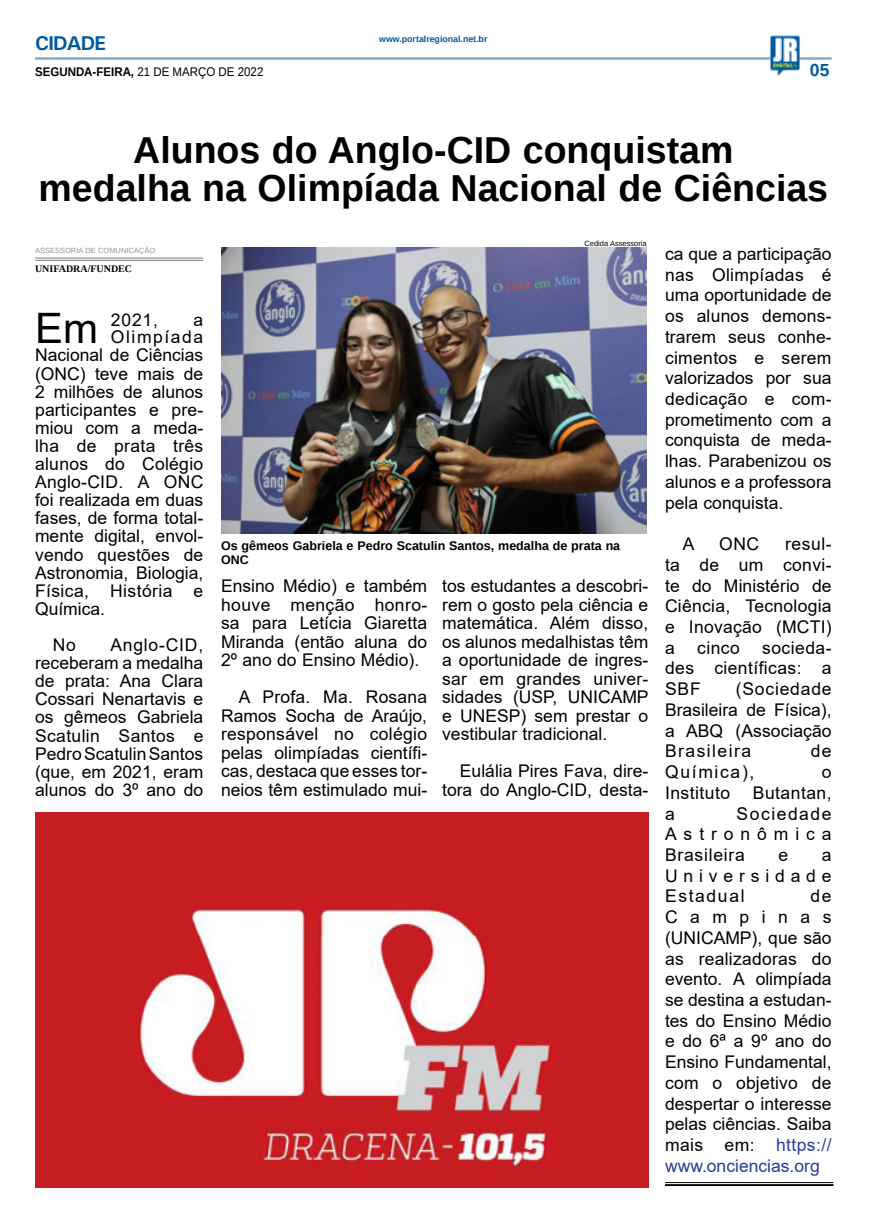
<style>
.page{position:relative;width:869px;height:1223px;background:#fff}
.page>*{position:absolute;margin:0;border:0;box-sizing:border-box;transform-origin:0 0}
.MATÉRIA{font:42px "Arial";color:#000}
.TÍTULO{font:700 37.5px "Liberation Sans";color:#000}
.TITULO_PG{font:700 20px "Univers";letter-spacing:-.04em;color:#005a9e}
.MATÉRIA-2{font:17.5px/20.8px "Arial";color:#000;text-align:justify}
.MATÉRIA-3{font:17.5px "Arial";letter-spacing:.025em;color:#000}
.MATÉRIA-4{font:17.5px "Arial";letter-spacing:.02em;color:#000}
.MATÉRIA-5{font:17.5px "Arial";letter-spacing:.09em;color:#000}
.MATÉRIA-6{font:17.5px "Arial";letter-spacing:.095em;color:#000}
.TÍTULO-2{font:700 17.5px "Liberation Sans";color:#005a9e}
.LEGENDA{font:700 12.5px/13.8px "Liberation Sans";color:#000}
.DATA_PG{font:12.5px "Liberation Sans";color:#000;scale:.92 1}
.CRÉDITO_NOME{font:700 10px "Liberation Serif";color:#000}
.DATA_PG-2{font:700 8.75px "Liberation Sans";color:#005a9e}
.CRÉDITO_MATÉRIA{font:7.5px "Liberation Sans";color:#939598}
.CRÉDITO_FOTO{font:7.5px "Liberation Sans";color:#000}
.s1{font-weight:700}
.s2{color:#283d98}
</style>
<div class="page">
<hr style="left:35px;top:57px;width:796px;height:3px;background:#005a9e">
<img style="left:769px;top:36px;width:30px;height:40px">
<img style="left:35px;top:812px;width:613px;height:375px">
<hr style="left:664px;top:1182px;width:169px;height:1px;background:#000101">
<hr style="left:664px;top:1184px;width:169px;height:1px;background:#000101">
<img style="left:221px;top:247px;width:425px;height:286px">
<hr style="left:35px;top:260px;width:168px;height:1px;background:#939598">
<hr style="left:35px;top:257px;width:168px;height:2px;background:#939598">
<p class="TITULO_PG" style="left:35px;top:31px;width:72px">CIDADE</p>
<p class="DATA_PG" style="left:35px;top:65px;width:249px"><span class="s1">SEGUNDA-FEIRA,</span> 21 DE MARÇO DE 2022</p>
<p class="DATA_PG-2" style="left:379px;top:33px;width:110px">www.portalregional.net.br</p>
<p class="TÍTULO-2" style="left:809px;top:58px;width:21px">05</p>
<p class="TÍTULO" style="left:133px;top:124px;width:601px">Alunos do Anglo-CID conquistam</p>
<p class="TÍTULO" style="left:39px;top:162px;width:790px">medalha na Olimpíada Nacional de Ciências</p>
<p class="CRÉDITO_MATÉRIA" style="left:35px;top:246px;width:122px">ASSESSORIA DE COMUNICAÇÃO</p>
<p class="CRÉDITO_NOME" style="left:35px;top:261px;width:99px">UNIFADRA/FUNDEC</p>
<p class="CRÉDITO_FOTO" style="left:584px;top:239px;width:64px">Cedida Assessoria</p>
<p class="MATÉRIA-2" style="left:664px;top:243px;width:168px">ca que a participação nas Olimpíadas é uma oportunidade de os alunos demons&shy;trarem seus conhe&shy;cimentos e serem valorizados por sua dedicação e com&shy;prometimento com a conquista de meda&shy;lhas. Parabenizou os alunos e a professora pela conquista.</p>
<p class="MATÉRIA-2" style="left:682px;top:533px;width:13px">A</p>
<p class="MATÉRIA-2" style="left:719px;top:533px;width:41px">ONC</p>
<p class="MATÉRIA" style="left:35px;top:300px;width:64px">Em</p>
<p class="MATÉRIA-2" style="left:111px;top:309px;width:49px">2021,</p>
<p class="MATÉRIA-2" style="left:193px;top:309px;width:11px">a</p>
<p class="MATÉRIA-5" style="left:111px;top:325px;width:94px">Olimpíada</p>
<p class="MATÉRIA-2" style="left:35px;top:345px;width:170px">Nacional de Ciências</p>
<p class="MATÉRIA-2" style="left:35px;top:363px;width:170px">(ONC) teve mais de</p>
<p class="MATÉRIA-2" style="left:35px;top:381px;width:170px">2 milhões de alunos</p>
<p class="MATÉRIA-2" style="left:35px;top:399px;width:170px">participantes e pre-</p>
<p class="MATÉRIA-2" style="left:35px;top:417px;width:170px">miou com a meda-</p>
<p class="MATÉRIA-4" style="left:35px;top:434px;width:170px">lha de prata três</p>
<p class="MATÉRIA-4" style="left:35px;top:452px;width:170px">alunos do Colégio</p>
<p class="MATÉRIA-2" style="left:35px;top:471px;width:170px">Anglo-CID. A ONC</p>
<p class="MATÉRIA-2" style="left:35px;top:489px;width:170px">foi realizada em duas</p>
<p class="MATÉRIA-2" style="left:35px;top:508px;width:170px">fases, de forma total-</p>
<p class="MATÉRIA-2" style="left:35px;top:526px;width:170px">mente digital, envol-</p>
<p class="MATÉRIA-2" style="left:35px;top:544px;width:170px">vendo questões de</p>
<p class="MATÉRIA-2" style="left:35px;top:562px;width:170px">Astronomia, Biologia,</p>
<p class="MATÉRIA-3" style="left:35px;top:578px;width:170px">Física, História e</p>
<p class="MATÉRIA-2" style="left:35px;top:598px;width:72px">Química.</p>
<p class="MATÉRIA-2" style="left:53px;top:634px;width:25px">No</p>
<p class="MATÉRIA-2" style="left:664px;top:533px;width:168px;text-indent:120px">resul&shy;ta de um convi&shy;te do Ministério de Ciência, Tecnologia e Inovação (MCTI) a</p>
<p class="LEGENDA" style="left:221px;top:538px;width:400px">Os gêmeos Gabriela e Pedro Scatulin Santos, medalha de prata na<br>ONC</p>
<p class="MATÉRIA-2" style="left:221px;top:577px;width:207px;line-height:18.5px">Ensino Médio) e também houve menção honro&shy;sa para Letícia Giaretta Miranda (então aluna do 2º ano do Ensino Médio).</p>
<p class="MATÉRIA-2" style="left:221px;top:688px;width:207px;line-height:18.5px;text-indent:18px">A Profa. Ma. Rosana Ramos Socha de Araújo, responsável no colégio pelas olimpíadas científi&shy;cas, destaca que esses tor&shy;neios têm estimulado mui-</p>
<p class="MATÉRIA-2" style="left:442px;top:577px;width:208px;line-height:18.5px">tos estudantes a descobri&shy;rem o gosto pela ciência e matemática. Além disso, os alunos medalhistas têm a oportunidade de ingres&shy;sar em grandes univer&shy;sidades (USP, UNICAMP e UNESP) sem prestar o vestibular tradicional.</p>
<p class="MATÉRIA-2" style="left:442px;top:761px;width:207px;line-height:18.5px;text-align:right">Eulália Pires Fava, dire&shy;tora do Anglo-CID, desta-</p>
<p class="MATÉRIA-2" style="left:35px;top:635px;width:170px;line-height:18.1px;text-indent:75px">Anglo-CID, receberam a medalha de prata: Ana Clara Cossari Nenartavis e os gêmeos Gabriela Scatulin Santos e Pedro Scatulin Santos (que, em 2021, eram alunos do 3º ano do</p>
<p class="MATÉRIA-2" style="left:664px;top:637px;width:168px;text-indent:97px">socieda&shy;des científicas: a SBF</p>
<p class="MATÉRIA-2" style="left:696px;top:637px;width:44px">cinco</p>
<p class="MATÉRIA-2" style="left:664px;top:678px;width:168px;text-indent:71px">(Sociedade Brasileira de Física), a ABQ (Associação Brasileira</p>
<p class="MATÉRIA-2" style="left:810px;top:740px;width:22px">de</p>
<p class="MATÉRIA-6" style="left:664px;top:760px;width:91px">Química),</p>
<p class="MATÉRIA-2" style="left:821px;top:761px;width:11px">o</p>
<p class="MATÉRIA-3" style="left:664px;top:780px;width:67px">Instituto</p>
<p class="MATÉRIA-3" style="left:752px;top:780px;width:80px">Butantan,</p>
<p class="MATÉRIA-2" style="left:664px;top:803px;width:11px">a</p>
<p class="MATÉRIA-2" style="left:664px;top:803px;width:168px;text-indent:72px">Sociedade Astronômica Brasileira</p>
<p class="MATÉRIA-2" style="left:664px;top:844px;width:168px;text-indent:157px">a Universidade Estadual</p>
<p class="MATÉRIA-2" style="left:778px;top:844px;width:11px">e</p>
<p class="MATÉRIA-2" style="left:664px;top:885px;width:168px;text-indent:145px">de Campinas (UNICAMP), que são as realizadoras do evento. A olimpíada se destina a estudan&shy;tes do Ensino Médio e do 6ª a 9º ano do Ensino Fundamental, com o objetivo de despertar o interesse pelas ciências. Saiba mais em: <span class="s2">https:// www.onciencias.org</span></p>
</div>
